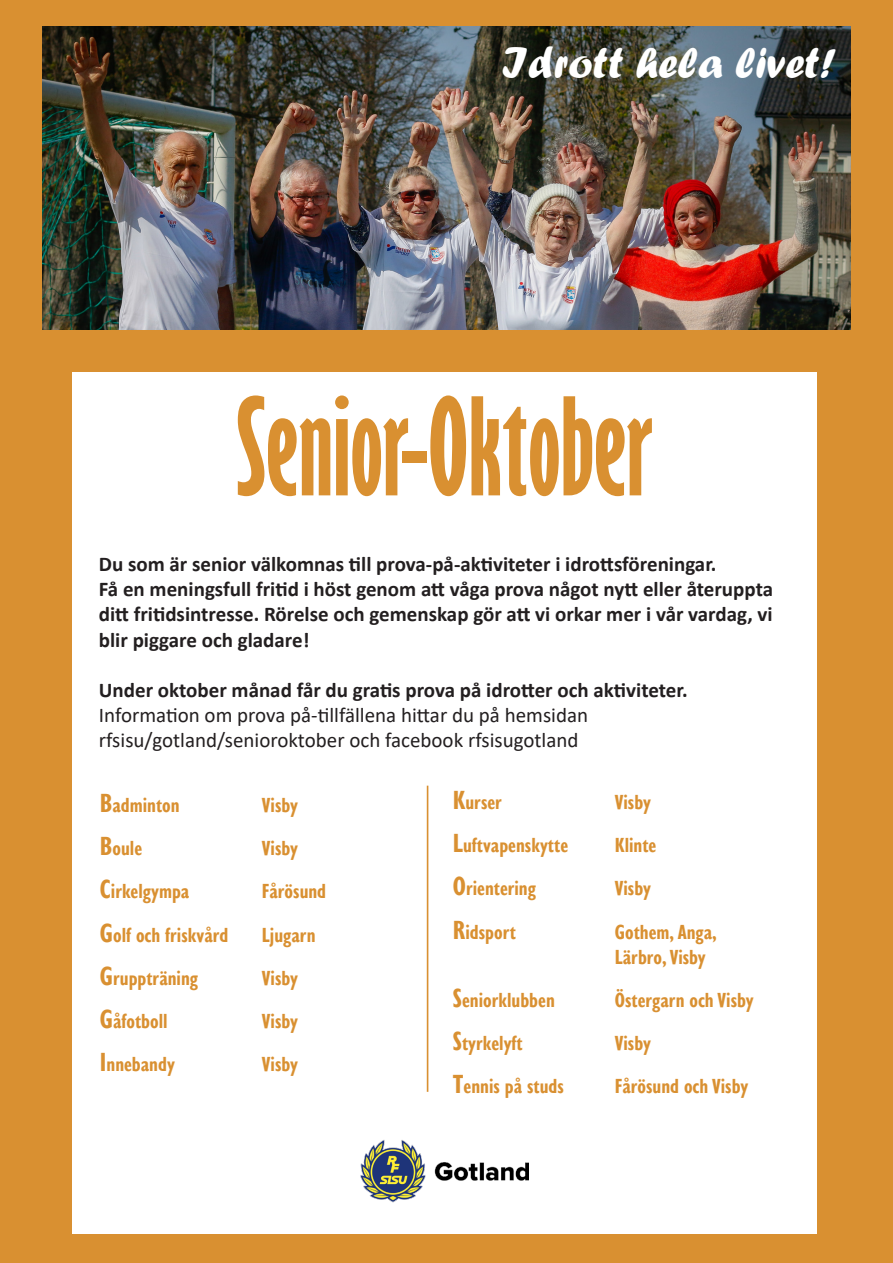
<style>
.page{position:relative;width:893px;height:1263px;background:#d99031}
.page>*{position:absolute;margin:0;border:0;box-sizing:border-box;transform-origin:0 0}
.t1{font:700 extra-condensed 124.5px "Gill Sans";color:#d99031}
.t2{font:45px "Forte";color:#fff}
.t3{font:700 21px/25.2px "Calibri";color:#231f20}
.t4{font:700 condensed 21px/25.2px "Gill Sans Nova";color:#d99031}
.t5{font:21px/25.2px "Calibri";color:#231f20}
.s1{font-size:27px}
</style>
<div class="page">
<div style="left:72px;top:372px;width:744px;height:861px;background:#fff"></div>
<img style="left:43px;top:27px;width:807px;height:303px">
<img style="left:361px;top:1140px;width:167px;height:62px">
<hr style="left:427px;top:786px;width:1px;height:306px;background:#d99031">
<p class="t2" style="left:502px;top:37px;width:336px">Idrott hela livet!</p>
<p class="t1" style="left:236px;top:371px;width:418px">Senior-Oktober</p>
<p class="t3" style="left:99px;top:551px;width:676px">Du som är senior välkomnas till prova-på-aktiviteter i idrottsföreningar.<br>Få en meningsfull fritid i höst genom att våga prova något nytt eller återuppta ditt fritidsintresse. Rörelse och gemenskap gör att vi orkar mer i vår vardag, vi blir piggare och gladare!</p>
<p class="t3" style="left:99px;top:677px;width:590px">Under oktober månad får du gratis prova på idrotter och aktiviteter.</p>
<p class="t5" style="left:99px;top:702px;width:491px">Information om prova på-tillfällena hittar du på hemsidan rfsisu/gotland/senioroktober och facebook rfsisugotland</p>
<p class="t4" style="left:453px;top:790px;width:51px"><span class="s1">K</span>urser</p>
<p class="t4" style="left:615px;top:790px;width:38px">Visby</p>
<p class="t4" style="left:453px;top:833px;width:117px"><span class="s1">L</span>uftvapenskytte</p>
<p class="t4" style="left:615px;top:833px;width:43px">Klinte</p>
<p class="t4" style="left:453px;top:876px;width:85px"><span class="s1">O</span>rientering</p>
<p class="t4" style="left:615px;top:876px;width:38px">Visby</p>
<p class="t4" style="left:453px;top:919px;width:64px"><span class="s1">R</span>idsport</p>
<p class="t4" style="left:615px;top:919px;width:104px">Gothem, Anga,<br>Lärbro, Visby</p>
<p class="t4" style="left:453px;top:988px;width:103px"><span class="s1">S</span>eniorklubben</p>
<p class="t4" style="left:615px;top:988px;width:140px">Östergarn och Visby</p>
<p class="t4" style="left:453px;top:1031px;width:71px"><span class="s1">S</span>tyrkelyft</p>
<p class="t4" style="left:615px;top:1031px;width:38px">Visby</p>
<p class="t4" style="left:453px;top:1074px;width:112px"><span class="s1">T</span>ennis på studs</p>
<p class="t4" style="left:615px;top:1074px;width:135px">Fårösund och Visby</p>
<p class="t4" style="left:100px;top:793px;width:81px"><span class="s1">B</span>adminton</p>
<p class="t4" style="left:262px;top:793px;width:38px">Visby</p>
<p class="t4" style="left:100px;top:836px;width:44px"><span class="s1">B</span>oule</p>
<p class="t4" style="left:262px;top:836px;width:38px">Visby</p>
<p class="t4" style="left:100px;top:879px;width:91px"><span class="s1">C</span>irkelgympa</p>
<p class="t4" style="left:262px;top:879px;width:66px">Fårösund</p>
<p class="t4" style="left:100px;top:922px;width:130px"><span class="s1">G</span>olf och friskvård</p>
<p class="t4" style="left:262px;top:922px;width:55px">Ljugarn</p>
<p class="t4" style="left:100px;top:965px;width:100px"><span class="s1">G</span>ruppträning</p>
<p class="t4" style="left:262px;top:965px;width:38px">Visby</p>
<p class="t4" style="left:100px;top:1009px;width:69px"><span class="s1">G</span>åfotboll</p>
<p class="t4" style="left:262px;top:1009px;width:38px">Visby</p>
<p class="t4" style="left:100px;top:1052px;width:76px"><span class="s1">I</span>nnebandy</p>
<p class="t4" style="left:262px;top:1052px;width:38px">Visby</p>
</div>
